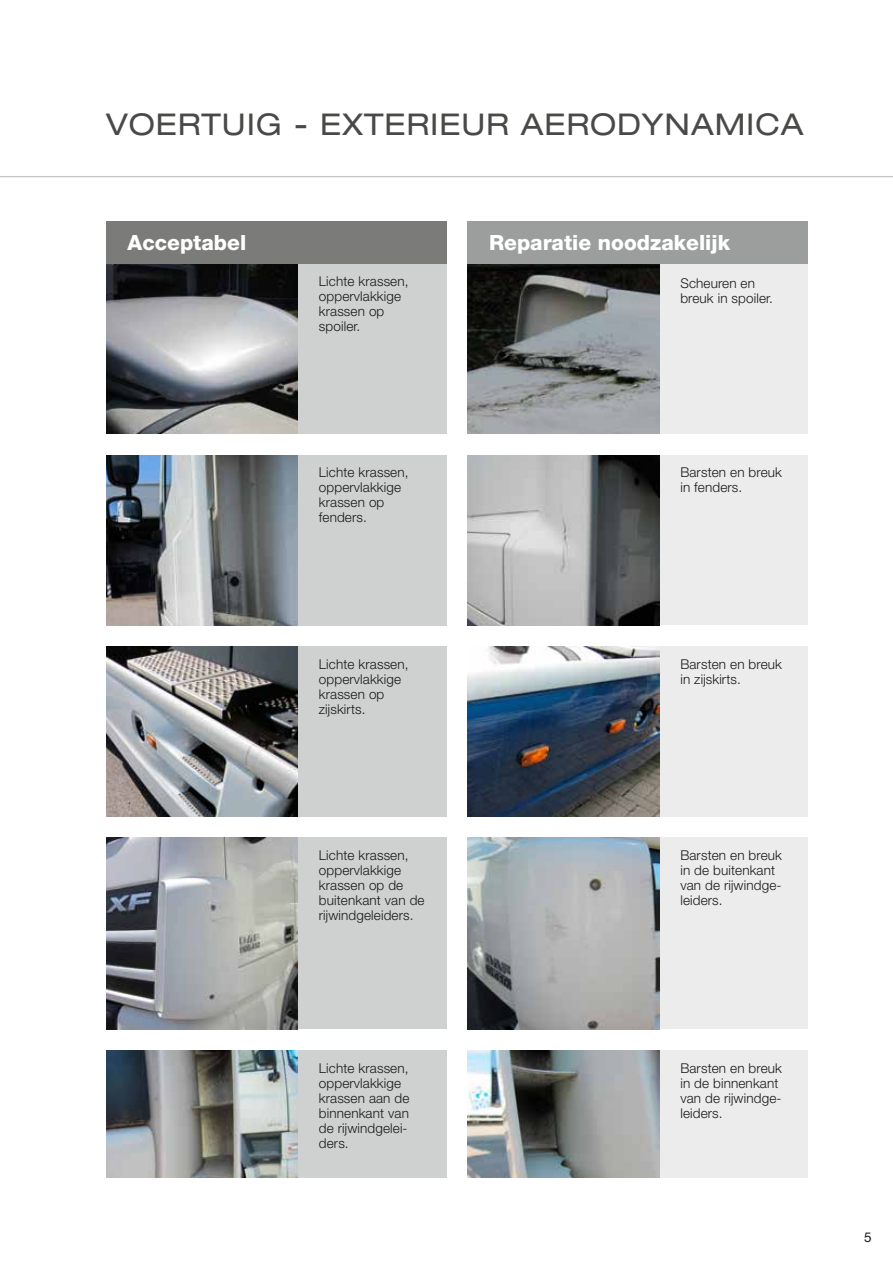
<style>
.page{position:relative;width:893px;height:1263px;background:#fff}
.page>*{position:absolute;margin:0;border:0;box-sizing:border-box;transform-origin:0 0}
.t1{font:expanded 30px "Helvetica Neue LT Pro";letter-spacing:.03em;color:#494948}
.t2{font:800 21px "Helvetica Neue LT Pro";color:#fff}
.t3{font:300 13.5px/15px "Helvetica Neue LT Pro";letter-spacing:.01em;color:#1a1a18}
.t4{font:13.5px "Helvetica Neue LT Pro";color:#1a1a18}
</style>
<div class="page">
<svg style="left:0;top:176px;width:893px;height:2px"></svg>
<div style="left:106px;top:221px;width:340px;height:213px;background:#cfd0d0"></div>
<div style="left:468px;top:221px;width:340px;height:213px;background:#ececed"></div>
<div style="left:468px;top:456px;width:340px;height:169px;background:#ececed"></div>
<div style="left:468px;top:646px;width:340px;height:170px;background:#ececed"></div>
<div style="left:468px;top:838px;width:340px;height:191px;background:#ececed"></div>
<div style="left:106px;top:455px;width:340px;height:170px;background:#cfd0d0"></div>
<div style="left:106px;top:646px;width:340px;height:170px;background:#cfd0d0"></div>
<img style="left:106px;top:646px;width:192px;height:170px">
<img style="left:468px;top:838px;width:191px;height:191px">
<img style="left:468px;top:264px;width:191px;height:170px">
<img style="left:468px;top:455px;width:191px;height:170px">
<img style="left:468px;top:646px;width:191px;height:170px">
<img style="left:106px;top:455px;width:192px;height:170px">
<img style="left:106px;top:264px;width:192px;height:170px">
<div style="left:106px;top:838px;width:340px;height:191px;background:#cfd0d0"></div>
<img style="left:106px;top:838px;width:192px;height:191px">
<div style="left:468px;top:1050px;width:340px;height:128px;background:#ececed"></div>
<img style="left:468px;top:1050px;width:191px;height:128px">
<div style="left:106px;top:1050px;width:340px;height:128px;background:#cfd0d0"></div>
<img style="left:106px;top:1050px;width:192px;height:128px">
<div style="left:106px;top:221px;width:340px;height:43px;background:#7b7b7a"></div>
<div style="left:468px;top:221px;width:340px;height:43px;background:#9c9d9d"></div>
<h1 class="t1" style="left:106px;top:107px;width:699px">VOERTUIG - EXTERIEUR AERODYNAMICA</h1>
<h2 class="t2" style="left:128px;top:230px;width:120px">Acceptabel</h2>
<h2 class="t2" style="left:489px;top:230px;width:243px">Reparatie noodzakelijk</h2>
<p class="t3" style="left:319px;top:273px;width:91px">Lichte krassen, oppervlakkige krassen op spoiler.</p>
<p class="t3" style="left:680px;top:275px;width:94px">Scheuren en breuk in spoiler.</p>
<p class="t3" style="left:319px;top:465px;width:91px">Lichte krassen, oppervlakkige krassen op fenders.</p>
<p class="t3" style="left:319px;top:656px;width:91px">Lichte krassen, oppervlakkige krassen op zijskirts.</p>
<p class="t3" style="left:319px;top:847px;width:107px">Lichte krassen, oppervlakkige krassen op de buitenkant van de rijwindgeleiders.</p>
<p class="t3" style="left:680px;top:465px;width:103px">Barsten en breuk in fenders.</p>
<p class="t3" style="left:680px;top:656px;width:103px">Barsten en breuk in zijskirts.</p>
<p class="t3" style="left:680px;top:847px;width:103px">Barsten en breuk in de buitenkant van de rijwindge&shy;leiders.</p>
<p class="t3" style="left:319px;top:1060px;width:92px">Lichte krassen, oppervlakkige krassen aan de binnenkant van de rijwindgelei&shy;ders.</p>
<p class="t3" style="left:680px;top:1060px;width:103px">Barsten en breuk in de binnenkant van de rijwindge&shy;leiders.</p>
<p class="t4" style="left:864px;top:1229px;width:9px">5</p>
</div>
